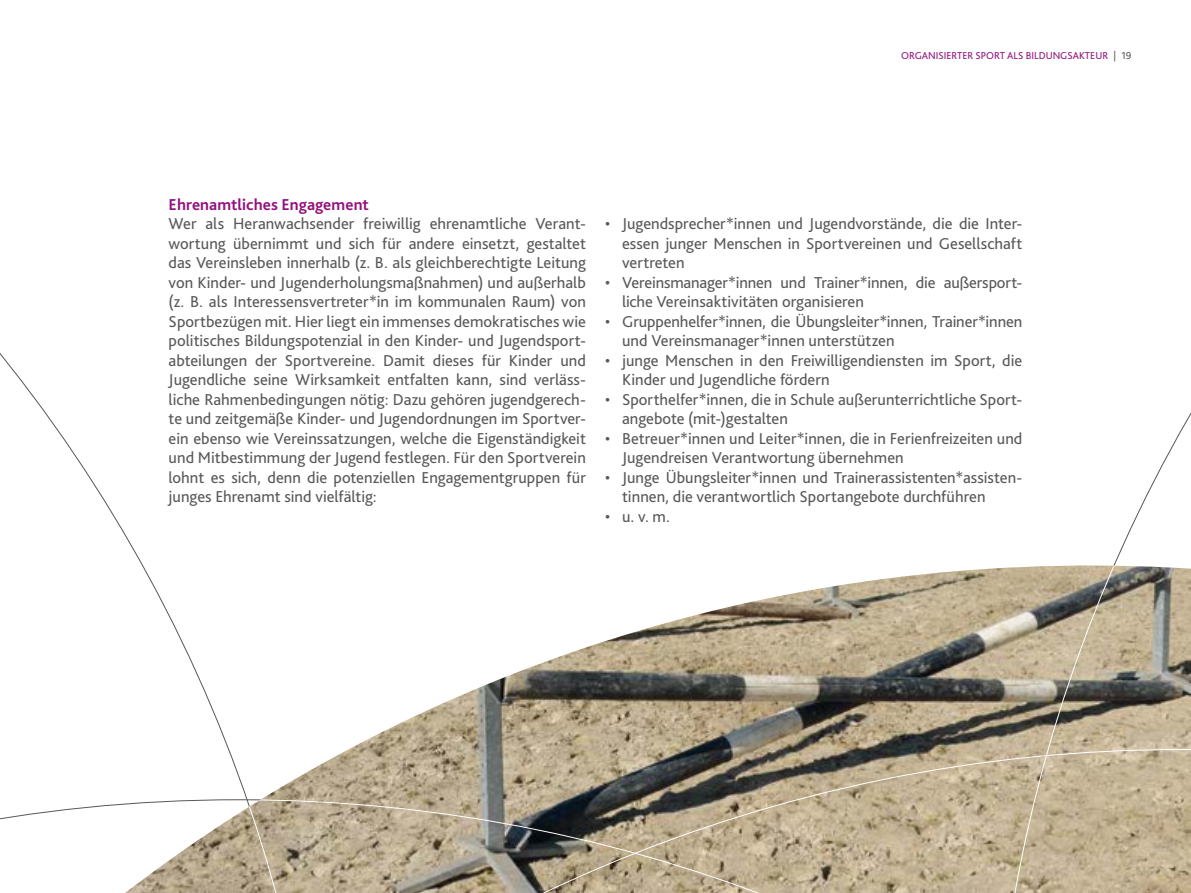
<style>
.page{position:relative;width:1191px;height:893px;background:#fff}
.page>*{position:absolute;margin:0;border:0;box-sizing:border-box;transform-origin:0 0}
.t1{font:16.5px/19.5px "Bliss Pro";color:#58585a}
.t2{font:700 16.5px "Bliss Pro";letter-spacing:.005em;color:#93117e}
.t3{font:10.5px "Bliss Pro";color:#93117e}
.s1{color:#58585a}
</style>
<div class="page">
<img style="left:349px;top:568px;width:642px;height:181px">
<svg style="left:329px;top:749px;width:662px;height:50px;background:#9a8f7a"></svg>
<svg style="left:142px;top:566px;width:187px;height:233px"></svg>
<svg style="left:125px;top:799px;width:866px;height:94px;background:#b1a58e"></svg>
<svg style="left:991px;top:566px;width:200px;height:327px;background:#b1a48b"></svg>
<p class="t3" style="left:901px;top:49px;width:232px">ORGANISIERTER SPORT ALS BILDUNGSAKTEUR <span class="s1">| 19</span></p>
<p class="t2" style="left:169px;top:194px;width:202px">Ehrenamtliches Engagement</p>
<p class="t1" style="left:169px;top:214px;width:419px;text-align:justify">Wer als Heranwachsender freiwillig ehrenamtliche Verant&shy;wortung übernimmt und sich für andere einsetzt, gestaltet das Vereinsleben innerhalb (z. B. als gleichberechtigte Leitung von Kinder- und Jugenderholungsmaßnahmen) und außerhalb (z. B. als Interessensvertreter*in im kommunalen Raum) von Sportbezügen mit. Hier liegt ein immenses demokratisches wie politisches Bildungspotenzial in den Kinder- und Jugendsport&shy;abteilungen der Sportvereine. Damit dieses für Kinder und Jugendliche seine Wirksamkeit entfalten kann, sind verläss&shy;liche Rahmenbedingungen nötig: Dazu gehören jugendgerech&shy;te und zeitgemäße Kinder- und Jugendordnungen im Sportver&shy;ein ebenso wie Vereinssatzungen, welche die Eigenständigkeit und Mitbestimmung der Jugend festlegen. Für den Sportverein lohnt es sich, denn die potenziellen Engagementgruppen für junges Ehrenamt sind vielfältig:</p>
<p class="t1" style="left:622px;top:214px;width:402px;text-align:justify;text-indent:-17px">• Jugendsprecher*innen und Jugendvorstände, die die Inter&shy;essen junger Menschen in Sportvereinen und Gesellschaft vertreten</p>
<p class="t1" style="left:622px;top:272px;width:402px;text-indent:-17px">• Vereinsmanager*innen und Trainer*innen, die außersport&shy;liche Vereinsaktivitäten organisieren</p>
<p class="t1" style="left:622px;top:311px;width:402px;text-indent:-17px">• Gruppenhelfer*innen, die Übungsleiter*innen, Trainer*innen und Vereinsmanager*innen unterstützen</p>
<p class="t1" style="left:622px;top:350px;width:402px;text-indent:-17px">• junge Menschen in den Freiwilligendiensten im Sport, die<br>Kinder und Jugendliche fördern</p>
<p class="t1" style="left:622px;top:389px;width:400px;text-indent:-17px">• Sporthelfer*innen, die in Schule außerunterrichtliche Sport&shy;angebote (mit-)gestalten</p>
<p class="t1" style="left:622px;top:428px;width:402px;text-indent:-17px">• Betreuer*innen und Leiter*innen, die in Ferienfreizeiten und<br>Jugendreisen Verantwortung übernehmen</p>
<p class="t1" style="left:622px;top:467px;width:400px;text-indent:-17px">• Junge Übungsleiter*innen und Trainerassistenten*assisten&shy;tinnen, die verantwortlich Sportangebote durchführen</p>
<p class="t1" style="left:605px;top:506px;width:66px">• u. v. m.</p>
</div>
